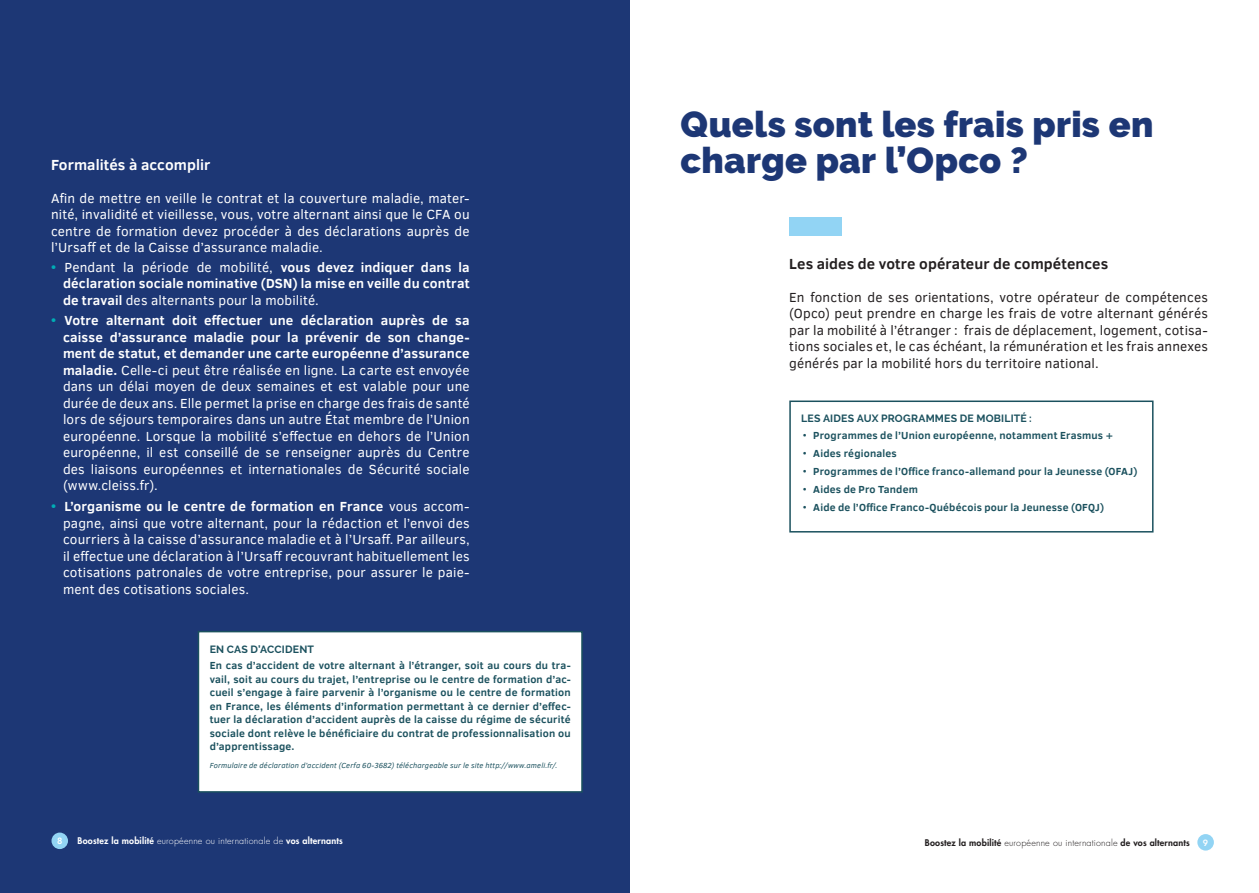
<style>
.page{position:relative;width:1259px;height:893px;background:#fff}
.page>*{position:absolute;margin:0;border:0;box-sizing:border-box;transform-origin:0 0}
._1titre{font:900 36px/36px "Raleway";letter-spacing:.01em;color:#1d3775}
.titre3{font:700 15px "Clear Sans";letter-spacing:.005em;color:#231f20}
.titre3-2{font:700 15px "Clear Sans";letter-spacing:.005em;color:#fff}
.courant_texte{font:13.5px/16.5px "Clear Sans";letter-spacing:.01em;color:#fff;text-align:justify}
.courant_texte-2{font:13.5px/16.5px "Clear Sans";letter-spacing:.01em;color:#231f20;text-align:justify}
.t1{font:700 13.5px/16.5px "Clear Sans";letter-spacing:.01em;color:#fff;text-align:justify}
.encadre_texte_couran{font:700 10.5px/13.5px "Clear Sans";letter-spacing:.02em;color:#1b515e;text-align:justify}
.encadre_titre{font:700 10.5px "Raleway";letter-spacing:.02em;color:#1b515e}
.t2{font:800 9px "Futura";letter-spacing:.02em;color:#fff}
.t3{font:800 9px "Futura";letter-spacing:.02em;color:#231f20}
.t4{font:800 9px "Avenir";color:#fff}
.encadre_texte_couran-2{font:italic 7.5px "Clear Sans";letter-spacing:.025em;color:#1b515e}
.s1{color:#00adb5}
.s2{font-weight:400}
.s3{font-weight:700;color:#00adb5}
.s4{font-weight:700}
.s5{font-weight:300}
</style>
<div class="page">
<div style="left:0;top:0;width:629px;height:893px;background:#1d3775"></div>
<div style="left:1197px;top:834px;width:17px;height:17px;background:#92d4f4;border-radius:50%"></div>
<div style="left:51px;top:833px;width:17px;height:16px;background:#92d4f4;border-radius:50%"></div>
<div style="left:789px;top:218px;width:53px;height:18px;background:#92d4f4"></div>
<div style="left:198px;top:632px;width:384px;height:160px;background:#fff"></div>
<div style="left:198px;top:631px;width:385px;height:162px;border:2px solid #1b515e"></div>
<div style="left:789px;top:400px;width:364px;height:132px;border:2px solid #1b515e"></div>
<p class="titre3-2" style="left:51px;top:153px;width:161px">Formalités à accomplir</p>
<p class="courant_texte" style="left:51px;top:190px;width:420px">Afin de mettre en veille le contrat et la couverture maladie, mater&shy;nité, invalidité et vieillesse, vous, votre alternant ainsi que le CFA ou centre de formation devez procéder à des déclarations auprès de l’Ursaff et de la Caisse d’assurance maladie.</p>
<p class="t1" style="left:63px;top:258px;width:408px;text-indent:-12px"><span class="s1">•</span> <span class="s2">Pendant la période de mobilité,</span> vous devez indiquer dans la déclaration sociale nominative (DSN) la mise en veille du contrat de travail <span class="s2">des alternants pour la mobilité.</span></p>
<p class="courant_texte" style="left:63px;top:312px;width:408px;text-indent:-12px"><span class="s3">•</span> <span class="s4">Votre alternant doit effectuer une déclaration auprès de sa caisse d’assurance maladie pour la prévenir de son change&shy;ment de statut, et demander une carte européenne d’assurance maladie.</span> Celle-ci peut être réalisée en ligne. La carte est envoyée dans un délai moyen de deux semaines et est valable pour une durée de deux ans. Elle permet la prise en charge des frais de santé lors de séjours temporaires dans un autre État membre de l’Union européenne. Lorsque la mobilité s’effectue en dehors de l’Union européenne, il est conseillé de se renseigner auprès du Centre des liaisons européennes et internationales de Sécurité sociale (www.cleiss.fr).</p>
<p class="courant_texte" style="left:63px;top:498px;width:408px;text-indent:-12px"><span class="s3">•</span> <span class="s4">L’organisme ou le centre de formation en France</span> vous accom&shy;pagne, ainsi que votre alternant, pour la rédaction et l’envoi des courriers à la caisse d’assurance maladie et à l’Ursaff. Par ailleurs, il effectue une déclaration à l’Ursaff recouvrant habituellement les cotisations patronales de votre entreprise, pour assurer le paie&shy;ment des cotisations sociales.</p>
<p class="encadre_titre" style="left:210px;top:643px;width:106px">EN CAS D’ACCIDENT</p>
<p class="encadre_texte_couran" style="left:210px;top:658px;width:362px">En cas d’accident de votre alternant à l’étranger, soit au cours du tra&shy;vail, soit au cours du trajet, l’entreprise ou le centre de formation d’ac&shy;cueil s’engage à faire parvenir à l’organisme ou le centre de formation en France, les éléments d’information permettant à ce dernier d’effec&shy;tuer la déclaration d’accident auprès de la caisse du régime de sécurité sociale dont relève le bénéficiaire du contrat de professionnalisation ou d’apprentissage.</p>
<p class="encadre_texte_couran-2" style="left:210px;top:760px;width:349px">Formulaire de déclaration d’accident (Cerfa 60-3682) téléchargeable sur le site http://www.ameli.fr/.</p>
<p class="_1titre" style="left:680px;top:107px;width:474px">Quels sont les frais pris en charge par l’Opco ?</p>
<p class="titre3" style="left:789px;top:252px;width:320px">Les aides de votre opérateur de compétences</p>
<p class="courant_texte-2" style="left:789px;top:289px;width:420px">En fonction de ses orientations, votre opérateur de compétences (Opco) peut prendre en charge les frais de votre alternant générés par la mobilité à l’étranger : frais de déplacement, logement, cotisa&shy;tions sociales et, le cas échéant, la rémunération et les frais annexes générés par la mobilité hors du territoire national.</p>
<p class="encadre_titre" style="left:801px;top:413px;width:232px">LES AIDES AUX PROGRAMMES DE MOBILITÉ :</p>
<p class="encadre_texte_couran" style="left:803px;top:428px;width:312px"><span class="s2">•</span> Programmes de l’Union européenne, notamment Erasmus +</p>
<p class="encadre_texte_couran" style="left:803px;top:446px;width:96px"><span class="s2">•</span> Aides régionales</p>
<p class="encadre_texte_couran" style="left:803px;top:464px;width:336px"><span class="s2">•</span> Programmes de l’Office franco-allemand pour la Jeunesse (OFAJ)</p>
<p class="encadre_texte_couran" style="left:803px;top:482px;width:117px"><span class="s2">•</span> Aides de Pro Tandem</p>
<p class="encadre_texte_couran" style="left:803px;top:500px;width:303px"><span class="s2">•</span> Aide de l’Office Franco-Québécois pour la Jeunesse (OFQJ)</p>
<p class="t4" style="left:57px;top:836px;width:7px">8</p>
<p class="t2" style="left:78px;top:835px;width:267px">Boostez la mobilité <span class="s5">européenne ou internationale de</span> vos alternants</p>
<p class="t3" style="left:925px;top:837px;width:266px">Boostez la mobilité <span class="s5">européenne ou internationale</span> de vos alternants</p>
<p class="t4" style="left:1203px;top:837px;width:7px">9</p>
</div>
